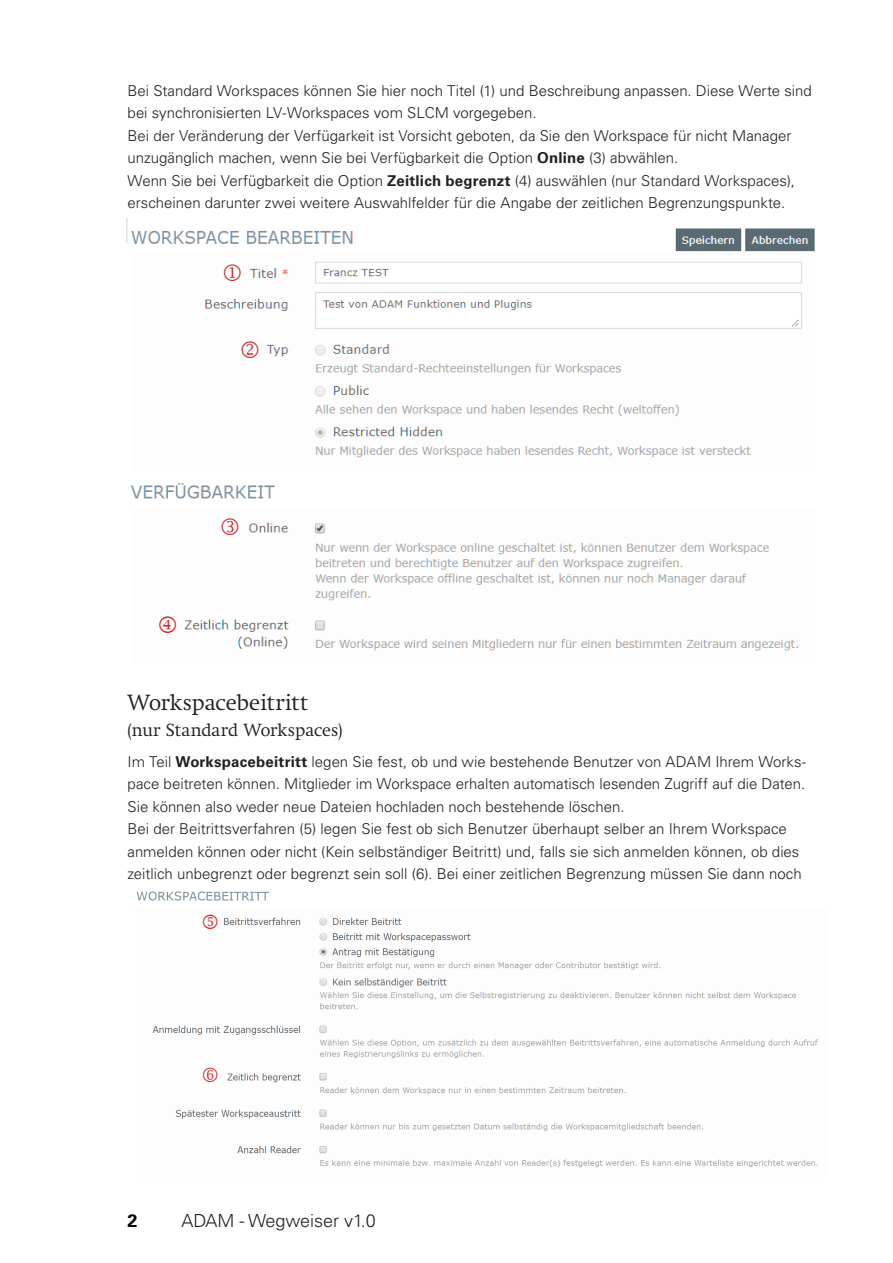
<style>
.page{position:relative;width:893px;height:1263px;background:#fff}
.page>*{position:absolute;margin:0;border:0;box-sizing:border-box;transform-origin:0 0}
.Fliesstext{font:23.1px "Wingdings 2";color:#d1232a}
.Headline_2_light_A4{font:300 22.5px "Swift Neue LT Pro";color:#231f20}
.Fliesstext-2{font:19.95px "Wingdings 2";color:#d1232a}
.Headline_2_light_A4-2{font:300 18px "Swift Neue LT Pro";color:#231f20}
.t1{font:300 18px "Univers LT Std";color:#231f20}
.t2{font:700 18px "Univers LT Std";color:#040503}
.Fliesstext_A4{font:300 15px/22.5px "Univers LT Std";color:#231f20}
.s1{font-weight:700}
</style>
<div class="page">
<img style="left:127px;top:219px;width:688px;height:432px">
<img style="left:136px;top:891px;width:682px;height:277px">
<svg style="left:224px;top:264px;width:17px;height:17px"></svg>
<svg style="left:242px;top:341px;width:16px;height:17px"></svg>
<svg style="left:159px;top:616px;width:17px;height:17px"></svg>
<svg style="left:203px;top:1068px;width:15px;height:14px"></svg>
<p class="Fliesstext_A4" style="left:128px;top:79px;width:686px">Bei Standard Workspaces können Sie hier noch Titel (1) und Beschreibung anpassen. Diese Werte sind bei synchronisierten LV-Workspaces vom SLCM vorgegeben.</p>
<p class="Fliesstext_A4" style="left:128px;top:124px;width:665px">Bei der Veränderung der Verfügarkeit ist Vorsicht geboten, da Sie den Workspace für nicht Manager unzugänglich machen, wenn Sie bei Verfügbarkeit die Option <span class="s1">Online</span> (3) abwählen.</p>
<p class="Fliesstext_A4" style="left:128px;top:169px;width:669px">Wenn Sie bei Verfügbarkeit die Option <span class="s1">Zeitlich begrenzt</span> (4) auswählen (nur Standard Workspaces), erscheinen darunter zwei weitere Auswahlfelder für die Angabe der zeitlichen Begrenzungspunkte.</p>
<p class="Fliesstext" style="left:220px;top:515px;width:22px">●</p>
<p class="Headline_2_light_A4" style="left:128px;top:689px;width:182px">Workspacebeitritt</p>
<p class="Headline_2_light_A4-2" style="left:128px;top:719px;width:216px">(nur Standard Workspaces)</p>
<p class="Fliesstext_A4" style="left:128px;top:750px;width:680px;text-align:justify">Im Teil <span class="s1">Workspacebeitritt</span> legen Sie fest, ob und wie bestehende Benutzer von ADAM Ihrem Works&shy;pace beitreten können. Mitglieder im Workspace erhalten automatisch lesenden Zugriff auf die Daten.<br>Sie können also weder neue Dateien hochladen noch bestehende löschen.</p>
<p class="Fliesstext_A4" style="left:128px;top:817px;width:676px">Bei der Beitrittsverfahren (5) legen Sie fest ob sich Benutzer überhaupt selber an Ihrem Workspace anmelden können oder nicht (Kein selbständiger Beitritt) und, falls sie sich anmelden können, ob dies zeitlich unbegrenzt oder begrenzt sein soll (6). Bei einer zeitlichen Begrenzung müssen Sie dann noch</p>
<p class="Fliesstext-2" style="left:202px;top:912px;width:19px">■</p>
<p class="t2" style="left:128px;top:1210px;width:12px">2</p>
<p class="t1" style="left:182px;top:1210px;width:196px">ADAM - Wegweiser v1.0</p>
</div>
